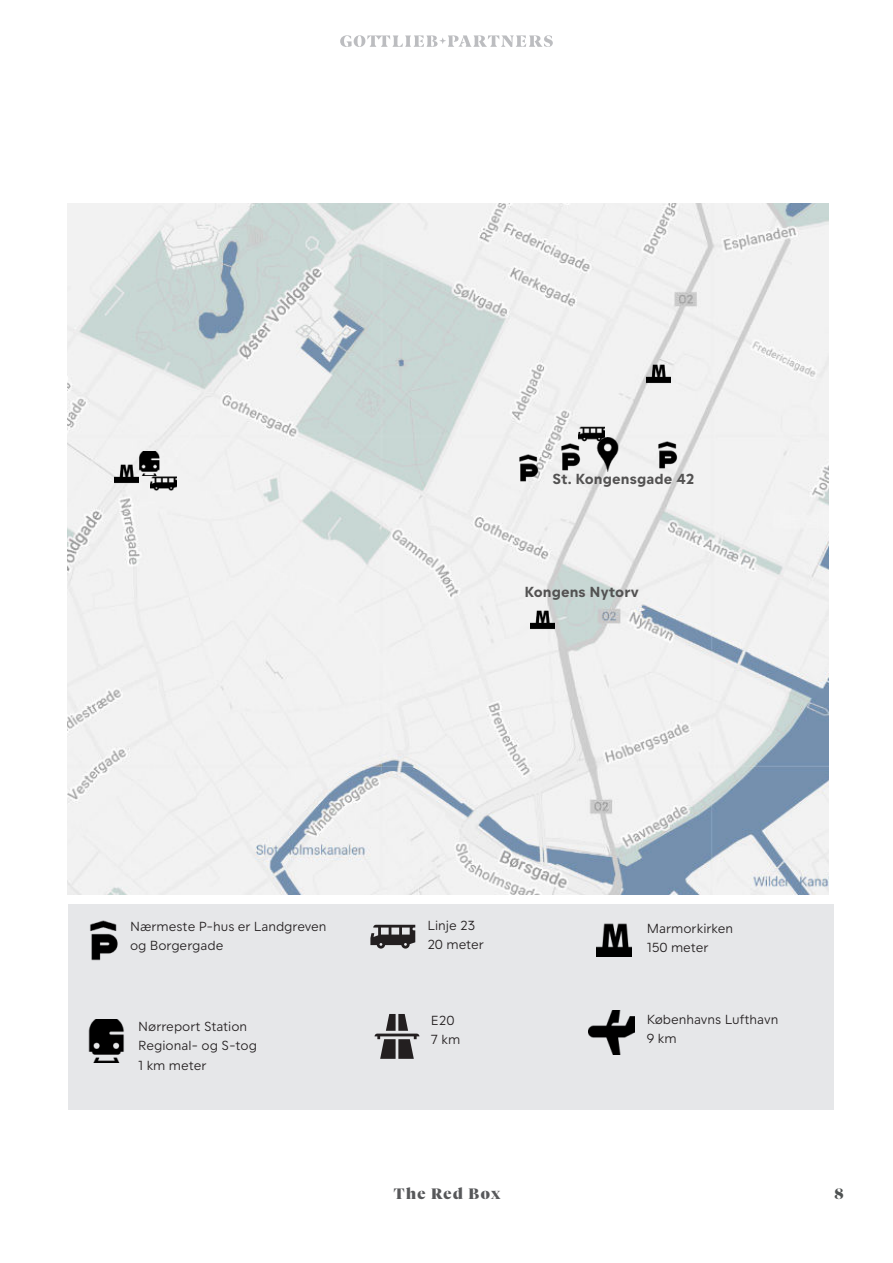
<style>
.page{position:relative;width:893px;height:1263px;background:#fff}
.page>*{position:absolute;margin:0;border:0;box-sizing:border-box;transform-origin:0 0}
.t1{font:700 15px "KP Sans";letter-spacing:.005em;color:#535252}
.t2{font:900 15px "Tiempos Fine";letter-spacing:.1em;color:#57585a}
.t3{font:900 15px "Tiempos Fine";color:#4f5252}
.t4{font:300 13.5px/19.5px "KP Sans";color:#231f20}
</style>
<div class="page">
<svg style="left:340px;top:35px;width:213px;height:12px"></svg>
<div style="left:68px;top:904px;width:765px;height:206px;background:#e6e7e9"></div>
<svg style="left:370px;top:925px;width:45px;height:23px"></svg>
<svg style="left:375px;top:1014px;width:44px;height:45px"></svg>
<img style="left:90px;top:920px;width:28px;height:40px">
<img style="left:596px;top:923px;width:36px;height:34px">
<img style="left:589px;top:1010px;width:45px;height:45px">
<img style="left:88px;top:1019px;width:36px;height:44px">
<img style="left:67px;top:203px;width:762px;height:691px">
<img style="left:590px;top:437px;width:34px;height:34px">
<img style="left:655px;top:442px;width:27px;height:27px">
<img style="left:516px;top:454px;width:27px;height:27px">
<img style="left:557px;top:443px;width:27px;height:28px">
<img style="left:530px;top:607px;width:24px;height:24px">
<img style="left:114px;top:462px;width:24px;height:24px">
<img style="left:138px;top:451px;width:24px;height:25px">
<img style="left:151px;top:470px;width:26px;height:25px">
<img style="left:578px;top:421px;width:26px;height:24px">
<img style="left:647px;top:361px;width:24px;height:24px">
<p class="t1" style="left:553px;top:473px;width:143px">St. Kongensgade 42</p>
<p class="t1" style="left:524px;top:586px;width:116px">Kongens Nytorv</p>
<p class="t4" style="left:130px;top:916px;width:198px">Nærmeste P-hus er Landgreven og Borgergade</p>
<p class="t4" style="left:427px;top:915px;width:58px">Linje 23<br>20 meter</p>
<p class="t4" style="left:138px;top:1016px;width:120px">Nørreport Station<br>Regional- og S-tog<br>1 km meter</p>
<p class="t4" style="left:431px;top:1010px;width:31px">E20<br>7 km</p>
<p class="t4" style="left:647px;top:918px;width:88px">Marmorkirken<br>150 meter</p>
<p class="t4" style="left:647px;top:1009px;width:133px">Københavns Lufthavn<br>9 km</p>
<p class="t2" style="left:394px;top:1185px;width:108px">The Red Box</p>
<p class="t3" style="left:834px;top:1187px;width:11px">8</p>
</div>
